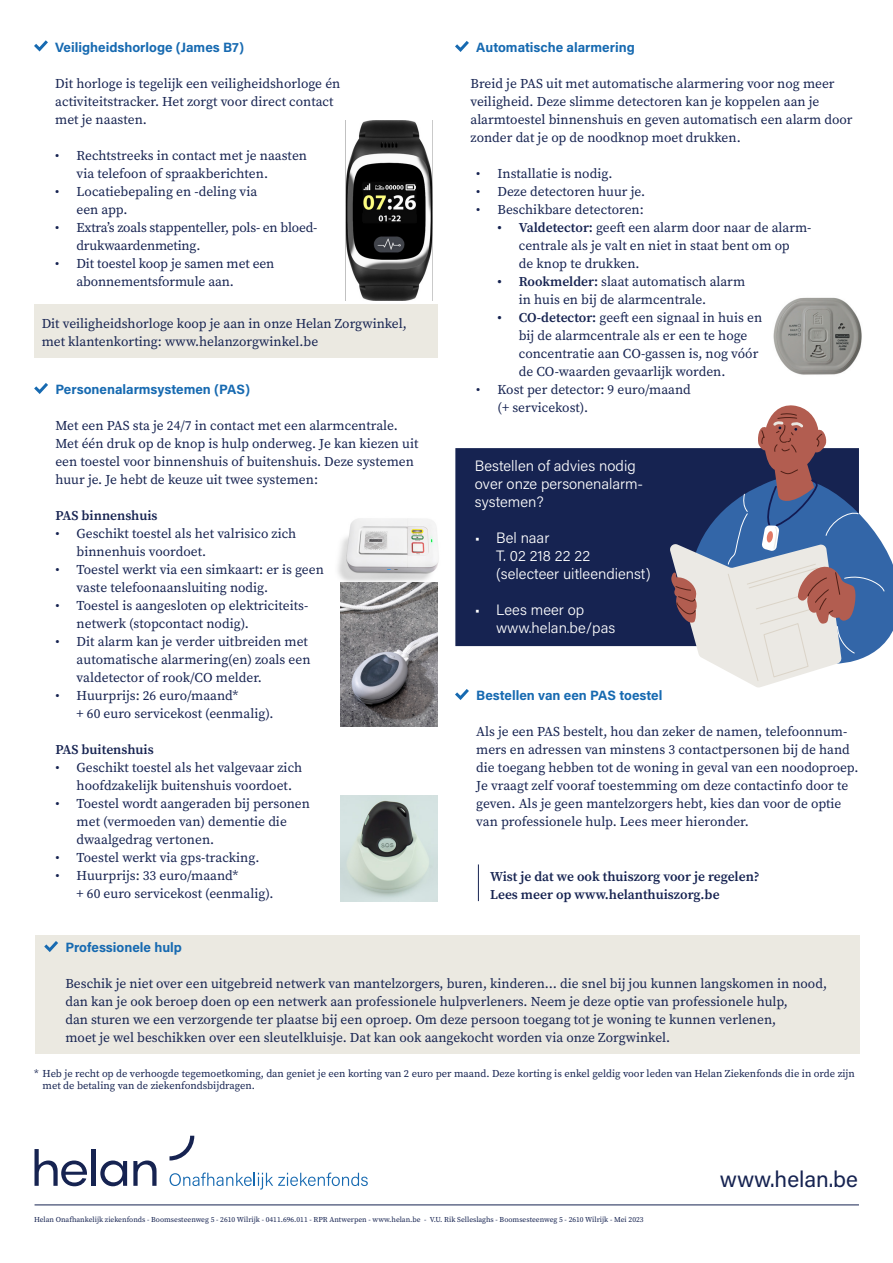
<style>
.page{position:relative;width:893px;height:1263px;background:#fff}
.page>*{position:absolute;margin:0;border:0;box-sizing:border-box;transform-origin:0 0}
.t1{font:22.5px "Acumin Pro";color:#162351}
.t2{font:300 15px/18px "Acumin Pro";color:#fff}
.t3{font:13.5px/18px "Source Serif Pro";color:#162351}
.t4{font:700 13.5px "Acumin Pro";color:#176ab1}
.t5{font:600 13.5px/18px "Source Serif Pro";color:#162351}
.t6{font:10.5px/12.6px "Source Serif Pro";color:#162351}
.t7{font:7.5px "Source Serif Pro";color:#162351}
.s1{font-weight:600}
</style>
<div class="page">
<div style="left:35px;top:935px;width:824px;height:119px;background:#ebe9e1"></div>
<svg style="left:34px;top:383px;width:14px;height:11px"></svg>
<div style="left:455px;top:448px;width:214px;height:198px;background:#162351"></div>
<div style="left:34px;top:305px;width:404px;height:53px;background:#ebe9e1"></div>
<svg style="left:34px;top:40px;width:14px;height:12px"></svg>
<svg style="left:455px;top:41px;width:14px;height:11px"></svg>
<svg style="left:669px;top:405px;width:224px;height:283px"></svg>
<hr style="left:35px;top:1204px;width:824px;height:1px;background:#162351">
<svg style="left:170px;top:1172px;width:198px;height:17px"></svg>
<svg style="left:35px;top:1149px;width:52px;height:37px"></svg>
<div style="left:91px;top:1149px;width:5px;height:37px;background:#162351"></div>
<svg style="left:100px;top:1160px;width:27px;height:26px"></svg>
<svg style="left:133px;top:1160px;width:24px;height:26px"></svg>
<svg style="left:170px;top:1136px;width:24px;height:24px"></svg>
<svg style="left:44px;top:941px;width:14px;height:11px"></svg>
<svg style="left:455px;top:689px;width:14px;height:11px"></svg>
<img style="left:340px;top:795px;width:98px;height:106px">
<img style="left:337px;top:518px;width:102px;height:64px">
<img style="left:340px;top:582px;width:98px;height:144px">
<img style="left:773px;top:297px;width:89px;height:78px">
<hr style="left:478px;top:864px;width:1px;height:37px;background:#162351">
<img style="left:345px;top:120px;width:88px;height:181px">
<p class="t4" style="left:55px;top:37px;width:191px">Veiligheidshorloge (James B7)</p>
<p class="t3" style="left:55px;top:74px;width:287px">Dit horloge is tegelijk een veiligheidshorloge én activiteitstracker. Het zorgt voor direct contact</p>
<p class="t3" style="left:55px;top:110px;width:93px">met je naasten.</p>
<p class="t3" style="left:77px;top:146px;width:232px;text-indent:-21px">• Rechtstreeks in contact met je naasten via telefoon of spraakberichten.</p>
<p class="t3" style="left:77px;top:182px;width:182px;text-indent:-21px">• Locatiebepaling en -deling via een app.</p>
<p class="t3" style="left:77px;top:218px;width:242px;text-indent:-21px">• Extra’s zoals stappenteller, pols- en bloed&shy;drukwaardenmeting.</p>
<p class="t3" style="left:77px;top:254px;width:199px;text-indent:-21px">• Dit toestel koop je samen met een abonnementsformule aan.</p>
<p class="t3" style="left:42px;top:314px;width:367px">Dit veiligheidshorloge koop je aan in onze Helan Zorgwinkel,</p>
<p class="t3" style="left:42px;top:332px;width:278px">met klantenkorting: www.helanzorgwinkel.be</p>
<p class="t4" style="left:55px;top:380px;width:196px">Personenalarmsystemen (PAS)</p>
<p class="t3" style="left:55px;top:417px;width:344px">Met een PAS sta je 24/7 in contact met een alarmcentrale.</p>
<p class="t3" style="left:55px;top:435px;width:365px">Met één druk op de knop is hulp onderweg. Je kan kiezen uit een toestel voor binnenshuis of buitenshuis. Deze systemen huur je. Je hebt de keuze uit twee systemen:</p>
<p class="t5" style="left:55px;top:506px;width:104px">PAS binnenshuis</p>
<p class="t3" style="left:77px;top:525px;width:221px;text-indent:-21px">• Geschikt toestel als het valrisico zich binnenhuis voordoet.</p>
<p class="t3" style="left:77px;top:561px;width:249px;text-indent:-21px">• Toestel werkt via een simkaart: er is geen vaste telefoonaansluiting nodig.</p>
<p class="t3" style="left:77px;top:597px;width:233px;text-indent:-21px">• Toestel is aangesloten op elektriciteits&shy;netwerk (stopcontact nodig).</p>
<p class="t3" style="left:77px;top:633px;width:235px;text-indent:-21px">• Dit alarm kan je verder uitbreiden met automatische alarmering(en) zoals een valdetector of rook/CO melder.</p>
<p class="t3" style="left:77px;top:687px;width:198px;text-indent:-21px">• Huurprijs: 26 euro/maand*<br>+ 60 euro servicekost (eenmalig).</p>
<p class="t5" style="left:55px;top:740px;width:100px">PAS buitenshuis</p>
<p class="t3" style="left:77px;top:759px;width:227px;text-indent:-21px">• Geschikt toestel als het valgevaar zich hoofdzakelijk buitenshuis voordoet.</p>
<p class="t3" style="left:77px;top:795px;width:235px;text-indent:-21px">• Toestel wordt aangeraden bij personen met (vermoeden van) dementie die dwaalgedrag vertonen.</p>
<p class="t3" style="left:55px;top:849px;width:206px">• Toestel werkt via gps-tracking.</p>
<p class="t3" style="left:77px;top:867px;width:198px;text-indent:-21px">• Huurprijs: 33 euro/maand*<br>+ 60 euro servicekost (eenmalig).</p>
<p class="t4" style="left:476px;top:38px;width:160px">Automatische alarmering</p>
<p class="t3" style="left:470px;top:75px;width:384px">Breid je PAS uit met automatische alarmering voor nog meer veiligheid. Deze slimme detectoren kan je koppelen aan je alarmtoestel binnenshuis en geven automatisch een alarm door zonder dat je op de noodknop moet drukken.</p>
<p class="t3" style="left:476px;top:165px;width:138px">• Installatie is nodig.</p>
<p class="t3" style="left:476px;top:183px;width:170px">• Deze detectoren huur je.</p>
<p class="t3" style="left:476px;top:201px;width:169px">• Beschikbare detectoren:</p>
<p class="t3" style="left:519px;top:219px;width:294px;text-indent:-21px"><span class="s1">• Valdetector:</span> geeft een alarm door naar de alarm&shy;centrale als je valt en niet in staat bent om op<br>de knop te drukken.</p>
<p class="t3" style="left:519px;top:273px;width:228px;text-indent:-21px"><span class="s1">• Rookmelder:</span> slaat automatisch alarm in huis en bij de alarmcentrale.</p>
<p class="t3" style="left:519px;top:309px;width:245px;text-indent:-21px"><span class="s1">• CO-detector:</span> geeft een signaal in huis en bij de alarmcentrale als er een te hoge concentratie aan CO-gassen is, nog vóór de CO-waarden gevaarlijk worden.</p>
<p class="t3" style="left:497px;top:381px;width:195px;text-indent:-21px">• Kost per detector: 9 euro/maand (+ servicekost).</p>
<p class="t2" style="left:475px;top:456px;width:170px">Bestellen of advies nodig over onze personenalarm-</p>
<p class="t2" style="left:475px;top:492px;width:70px">systemen?</p>
<p class="t2" style="left:496px;top:528px;width:156px;text-indent:-21px">• Bel naar<br>T. 02 218 22 22 (selecteer uitleendienst)</p>
<p class="t2" style="left:496px;top:600px;width:121px;text-indent:-21px">• Lees meer op www.helan.be/pas</p>
<p class="t4" style="left:476px;top:686px;width:188px">Bestellen van een PAS toestel</p>
<p class="t3" style="left:476px;top:723px;width:384px">Als je een PAS bestelt, hou dan zeker de namen, telefoonnum&shy;mers en adressen van minstens 3 contactpersonen bij de hand die toegang hebben tot de woning in geval van een noodoproep.<br>Je vraagt zelf vooraf toestemming om deze contactinfo door te geven. Als je geen mantelzorgers hebt, kies dan voor de optie van professionele hulp. Lees meer hieronder.</p>
<p class="t5" style="left:490px;top:867px;width:271px">Wist je dat we ook thuiszorg voor je regelen?<br>Lees meer op www.helanthuiszorg.be</p>
<p class="t4" style="left:65px;top:938px;width:118px">Professionele hulp</p>
<p class="t3" style="left:65px;top:975px;width:763px">Beschik je niet over een uitgebreid netwerk van mantelzorgers, buren, kinderen… die snel bij jou kunnen langskomen in nood,</p>
<p class="t3" style="left:65px;top:993px;width:724px">dan kan je ook beroep doen op een netwerk aan professionele hulpverleners. Neem je deze optie van professionele hulp,</p>
<p class="t3" style="left:65px;top:1011px;width:712px">dan sturen we een verzorgende ter plaatse bij een oproep. Om deze persoon toegang tot je woning te kunnen verlenen,</p>
<p class="t3" style="left:65px;top:1029px;width:606px">moet je wel beschikken over een sleutelkluisje. Dat kan ook aangekocht worden via onze Zorgwinkel.</p>
<p class="t6" style="left:43px;top:1067px;width:814px;text-indent:-9px">* Heb je recht op de verhoogde tegemoetkoming, dan geniet je een korting van 2 euro per maand. Deze korting is enkel geldig voor leden van Helan Ziekenfonds die in orde zijn met de betaling van de ziekenfondsbijdragen.</p>
<p class="t7" style="left:34px;top:1215px;width:611px">Helan Onafhankelijk ziekenfonds - Boomsesteenweg 5 - 2610 Wilrijk - 0411.696.011 - RPR Antwerpen - www.helan.be - V.U. Rik Selleslaghs - Boomsesteenweg 5 - 2610 Wilrijk - Mei 2023</p>
<p class="t1" style="left:720px;top:1163px;width:140px">www.helan.be</p>
</div>
